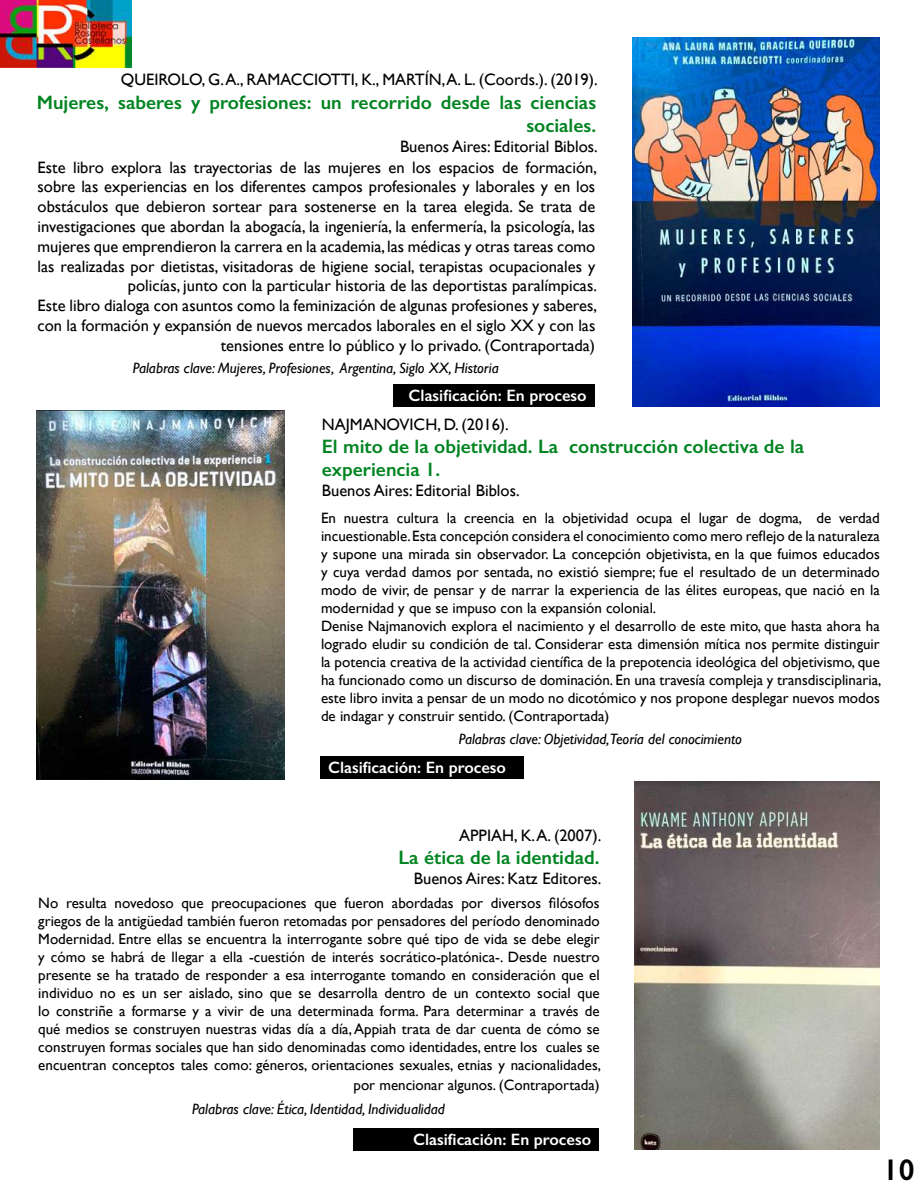
<style>
.page{position:relative;width:918px;height:1188px;background:#fff}
.page>*{position:absolute;margin:0;border:0;box-sizing:border-box;transform-origin:0 0}
.t1{font:600 30px "Gill Sans";color:#000}
.t2{font:600 19.5px/23.4px "Gill Sans";color:#008421}
.t3{font:16.5px/19.8px "Gill Sans";color:#000;text-align:right}
.t4{font:600 16.5px "Gill Sans";color:#fff}
.t5{font:15px/18px "Gill Sans";color:#000}
.t6{font:italic 15px "Gill Sans";color:#000}
</style>
<div class="page">
<img style="left:0;top:0;width:131px;height:68px">
<div style="left:353px;top:1128px;width:246px;height:23px;background:#000"></div>
<div style="left:320px;top:756px;width:203px;height:22px;background:#000"></div>
<img style="left:37px;top:410px;width:247px;height:369px">
<div style="left:393px;top:384px;width:202px;height:22px;background:#000"></div>
<img style="left:634px;top:781px;width:246px;height:369px">
<img style="left:632px;top:38px;width:248px;height:368px">
<p class="t3" style="left:121px;top:70px;width:478px">QUEIROLO, G. A., RAMACCIOTTI, K., MARTÍN, A. L. (Coords.). (2019).</p>
<h2 class="t2" style="left:37px;top:90px;width:561px;text-align:right">Mujeres, saberes y profesiones: un recorrido desde las ciencias sociales.</h2>
<p class="t3" style="left:400px;top:136px;width:199px">Buenos Aires: Editorial Biblos.</p>
<p class="t3" style="left:38px;top:157px;width:561px">Este libro explora las trayectorias de las mujeres en los espacios de formación, sobre las experiencias en los diferentes campos profesionales y laborales y en los obstáculos que debieron sortear para sostenerse en la tarea elegida. Se trata de investigaciones que abordan la abogacía, la ingeniería, la enfermería, la psicología, las mujeres que emprendieron la carrera en la academia, las médicas y otras tareas como las realizadas por dietistas, visitadoras de higiene social, terapistas ocupacionales y policías, junto con la particular historia de las deportistas paralímpicas.<br>Este libro dialoga con asuntos como la feminización de algunas profesiones y saberes, con la formación y expansión de nuevos mercados laborales en el siglo XX y con las tensiones entre lo público y lo privado. (Contraportada)</p>
<p class="t6" style="left:133px;top:359px;width:367px">Palabras clave: Mujeres, Profesiones, Argentina, Siglo XX, Historia</p>
<p class="t4" style="left:409px;top:385px;width:180px">Clasificación: En proceso</p>
<p class="t3" style="left:322px;top:414px;width:189px">NAJMANOVICH, D. (2016).</p>
<h2 class="t2" style="left:322px;top:435px;width:484px">El mito de la objetividad. La construcción colectiva de la experiencia 1.</h2>
<p class="t3" style="left:322px;top:481px;width:199px">Buenos Aires: Editorial Biblos.</p>
<p class="t5" style="left:321px;top:509px;width:562px">En nuestra cultura la creencia en la objetividad ocupa el lugar de dogma, de verdad incuestionable. Esta concepción considera el conocimiento como mero reflejo de la naturaleza y supone una mirada sin observador. La concepción objetivista, en la que fuimos educados y cuya verdad damos por sentada, no existió siempre; fue el resultado de un determinado modo de vivir, de pensar y de narrar la experiencia de las élites europeas, que nació en la modernidad y que se impuso con la expansión colonial.<br>Denise Najmanovich explora el nacimiento y el desarrollo de este mito, que hasta ahora ha logrado eludir su condición de tal. Considerar esta dimensión mítica nos permite distinguir la potencia creativa de la actividad científica de la prepotencia ideológica del objetivismo, que ha funcionado como un discurso de dominación. En una travesía compleja y transdisciplinaria, este libro invita a pensar de un modo no dicotómico y nos propone desplegar nuevos modos de indagar y construir sentido. (Contraportada)</p>
<p class="t6" style="left:459px;top:730px;width:285px">Palabras clave: Objetividad,Teoría del conocimiento</p>
<p class="t4" style="left:328px;top:758px;width:180px">Clasificación: En proceso</p>
<p class="t3" style="left:459px;top:825px;width:144px">APPIAH, K. A. (2007).</p>
<h2 class="t2" style="left:399px;top:846px;width:203px">La ética de la identidad.</h2>
<p class="t3" style="left:414px;top:869px;width:189px">Buenos Aires: Katz Editores.</p>
<p class="t5" style="left:38px;top:894px;width:564px;text-align:justify">No resulta novedoso que preocupaciones que fueron abordadas por diversos filósofos griegos de la antigüedad también fueron retomadas por pensadores del período denominado Modernidad. Entre ellas se encuentra la interrogante sobre qué tipo de vida se debe elegir y cómo se habrá de llegar a ella -cuestión de interés socrático-platónica-. Desde nuestro presente se ha tratado de responder a esa interrogante tomando en consideración que el individuo no es un ser aislado, sino que se desarrolla dentro de un contexto social que lo constriñe a formarse y a vivir de una determinada forma. Para determinar a través de qué medios se construyen nuestras vidas día a día, Appiah trata de dar cuenta de cómo se construyen formas sociales que han sido denominadas como identidades, entre los cuales se encuentran conceptos tales como: géneros, orientaciones sexuales, etnias y nacionalidades,</p>
<p class="t5" style="left:354px;top:1076px;width:248px">por mencionar algunos. (Contraportada)</p>
<p class="t6" style="left:192px;top:1101px;width:254px">Palabras clave: Ética, Identidad, Individualidad</p>
<p class="t4" style="left:413px;top:1130px;width:180px">Clasificación: En proceso</p>
<h1 class="t1" style="left:883px;top:1152px;width:33px">10</h1>
</div>
